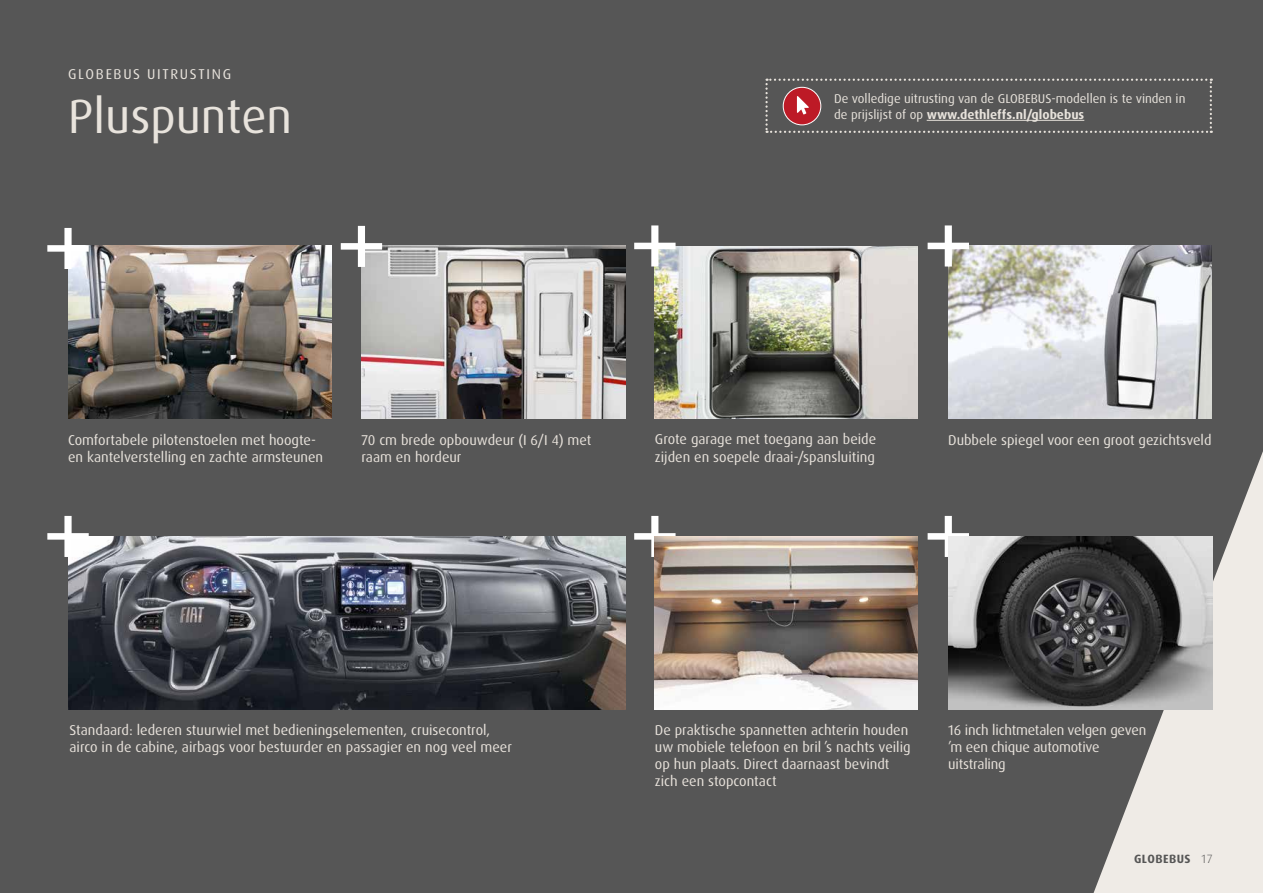
<style>
.page{position:relative;width:1263px;height:893px;background:#565656}
.page>*{position:absolute;margin:0;border:0;box-sizing:border-box;transform-origin:0 0}
.t1{font:48px "Dax Pro";color:#e8e3dc}
.t2{font:14.25px/17.1px "Dax Pro";color:#e8e2db}
.t3{font:14.25px/17.1px "Dax Pro";color:#e8e3dc}
.t4{font:14.25px "Dax Pro";letter-spacing:.12em;color:#e8e3dc}
.t5{font:12.75px/16.5px "Dax OT";color:#e8e3dc}
.t6{font:700 12px "Dax Pro";letter-spacing:.04em;color:#565656}
.s1{font-weight:700}
.s2{font-family:"Dax OT";font-weight:300}
</style>
<div class="page">
<svg style="left:1093px;top:451px;width:170px;height:442px;fill:#efebe6"></svg>
<img style="left:948px;top:246px;width:264px;height:173px">
<img style="left:655px;top:246px;width:263px;height:173px">
<svg style="left:634px;top:225px;width:41px;height:41px"></svg>
<svg style="left:928px;top:225px;width:41px;height:41px"></svg>
<img style="left:68px;top:536px;width:557px;height:173px">
<svg style="left:47px;top:516px;width:42px;height:41px"></svg>
<svg style="left:634px;top:516px;width:41px;height:41px"></svg>
<svg style="left:928px;top:516px;width:41px;height:41px"></svg>
<img style="left:361px;top:246px;width:264px;height:173px">
<img style="left:68px;top:246px;width:264px;height:173px">
<svg style="left:47px;top:228px;width:42px;height:41px"></svg>
<svg style="left:341px;top:226px;width:41px;height:41px"></svg>
<img style="left:949px;top:536px;width:263px;height:173px">
<img style="left:654px;top:536px;width:264px;height:173px">
<svg style="left:765px;top:79px;width:447px;height:54px"></svg>
<p class="t4" style="left:68px;top:64px;width:165px">GLOBEBUS UITRUSTING</p>
<h1 class="t1" style="left:68px;top:85px;width:226px">Pluspunten</h1>
<p class="t5" style="left:834px;top:90px;width:353px">De volledige uitrusting van de GLOBEBUS-modellen is te vinden in de prijslijst of op <span class="s1">www.dethleffs.nl/globebus</span></p>
<p class="t2" style="left:361px;top:431px;width:231px">70 cm brede opbouwdeur (I 6/I 4) met raam en hordeur</p>
<p class="t2" style="left:655px;top:431px;width:223px">Grote garage met toegang aan beide zijden en soepele draai-/spansluiting</p>
<p class="t3" style="left:68px;top:431px;width:257px">Comfortabele pilotenstoelen met hoogte&shy;en kantelverstelling en zachte armsteunen</p>
<p class="t3" style="left:948px;top:431px;width:265px">Dubbele spiegel voor een groot gezichtsveld</p>
<p class="t2" style="left:69px;top:721px;width:444px">Standaard: lederen stuurwiel met bedieningselementen, cruisecontrol, airco in de cabine, airbags voor bestuurder en passagier en nog veel meer</p>
<p class="t2" style="left:655px;top:721px;width:257px">De praktische spannetten achterin houden uw mobiele telefoon en bril ’s nachts veilig op hun plaats. Direct daarnaast bevindt zich een stopcontact</p>
<p class="t2" style="left:948px;top:721px;width:199px">16 inch lichtmetalen velgen geven ’m een chique automotive uitstraling</p>
<p class="t6" style="left:1134px;top:851px;width:80px">GLOBEBUS <span class="s2">17</span></p>
</div>
